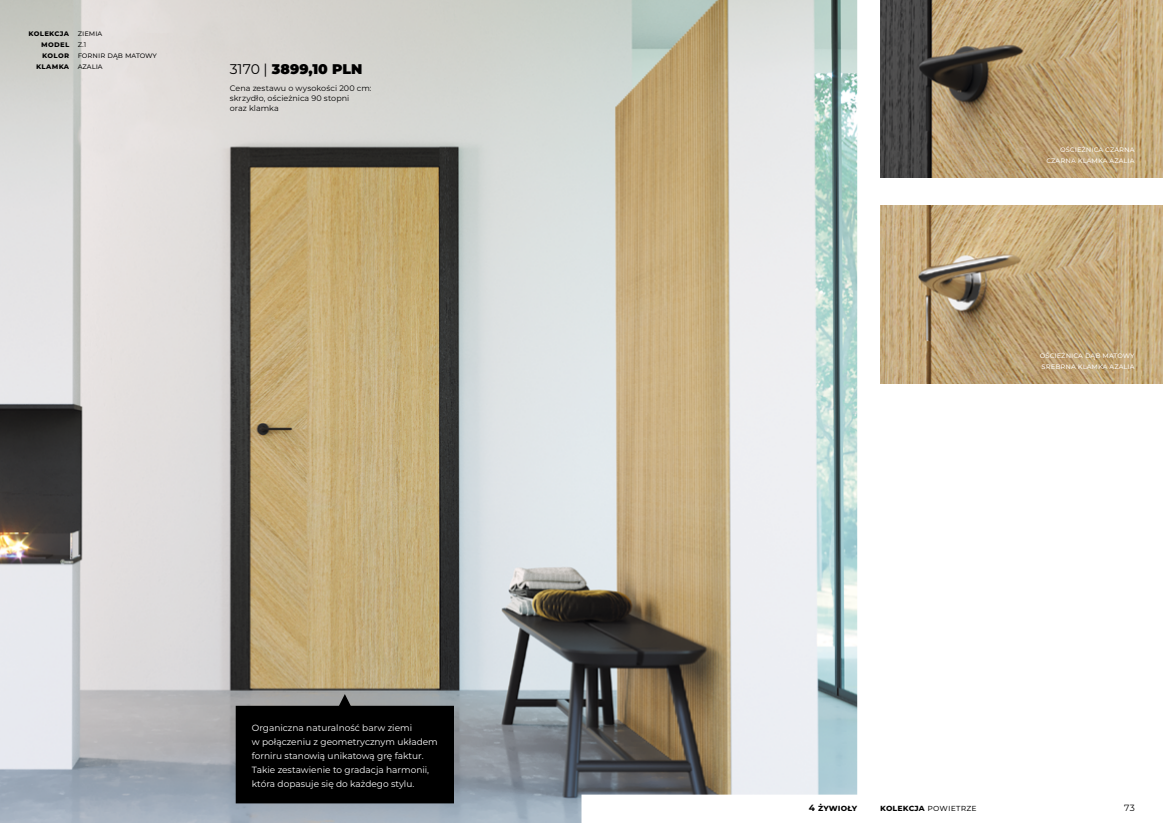
<style>
.page{position:relative;width:1163px;height:823px;background:#fff}
.page>*{position:absolute;margin:0;border:0;box-sizing:border-box;transform-origin:0 0}
.t1{font:900 14px "Montserrat";color:#000}
.t2{font:9px/14px "Montserrat";color:#fff}
.t3{font:9px "Montserrat";letter-spacing:.02em;color:#000}
.t4{font:700 9px "Montserrat";letter-spacing:.02em;color:#000}
.t5{font:8px/11px "Montserrat";color:#000}
.t6{font:8px/11px "Montserrat";color:#fff}
.t7{font:700 8px/11px "Montserrat";letter-spacing:.04em;color:#000;text-align:right}
.s1{font-size:7px}
.s2{font-weight:400}
.s3{font-weight:700}
</style>
<div class="page">
<img style="left:0;top:0;width:857px;height:822px">
<img style="left:880px;top:0;width:282px;height:177px">
<img style="left:880px;top:206px;width:282px;height:177px">
<svg style="left:236px;top:693px;width:218px;height:109px"></svg>
<p class="t7" style="left:28px;top:27px;width:42px">kol ekcja model kolor klamka</p>
<p class="t5" style="left:78px;top:27px;width:81px">ziemia<br>z.<span class="s1">1<br></span>fornir dąb matowy azalia</p>
<h1 class="t1" style="left:230px;top:58px;width:134px"><span class="s2">3170 |</span> 3899,10 PLN</h1>
<p class="t5" style="left:230px;top:82px;width:143px;line-height:10px">Cena zestawu o wysokości 200 cm: skrzydło, ościeżnica 90 stopni<br>oraz klamka</p>
<p class="t2" style="left:252px;top:719px;width:187px">Organiczna naturalność barw ziemi<br>w połączeniu z geometrycznym układem forniru stanowią unikatową grę faktur.<br>Takie zestawienie to gradacja harmonii, która dopasuje się do każdego stylu.</p>
<p class="t6" style="left:1046px;top:143px;width:90px;text-align:right">ościeżnica czarna czarna klamka azalia</p>
<p class="t6" style="left:1039px;top:349px;width:96px">ościeżnica dąb matowy srebrna klamka azalia</p>
<p class="t4" style="left:808px;top:800px;width:50px">4 żywioły</p>
<p class="t3" style="left:880px;top:801px;width:98px"><span class="s3">kolekcja</span> powietrze</p>
<p class="t3" style="left:1124px;top:800px;width:12px">73</p>
</div>
